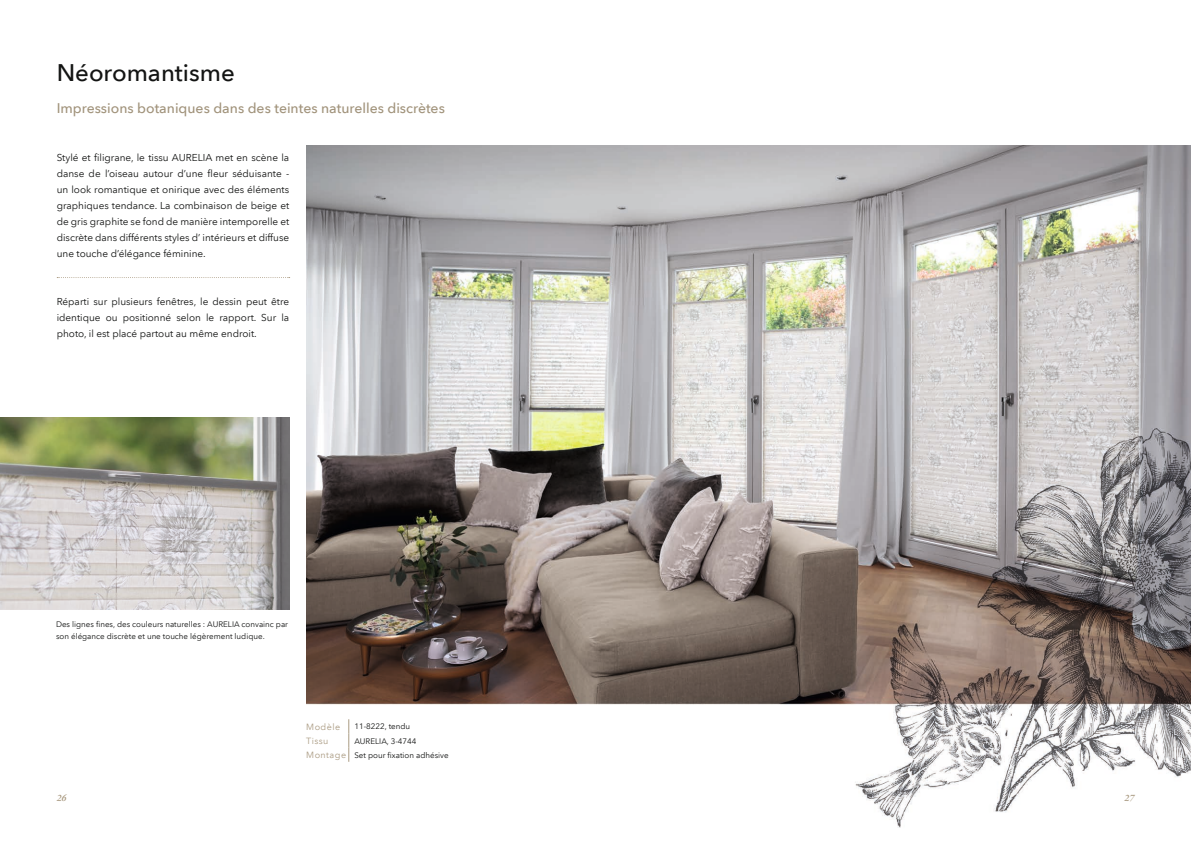
<style>
.page{position:relative;width:1191px;height:842px;background:#fff}
.page>*{position:absolute;margin:0;border:0;box-sizing:border-box;transform-origin:0 0}
.t1{font:500 24px "Avenir Next LT Com";color:#131413}
.t2{font:500 14px "Avenir Next LT Com";color:#a1937b}
.t3{font:10px/16px "Avenir Next LT Com";color:#131413;text-align:justify}
.t4{font:italic 600 10px "Garamond Premr Pro";color:#aa9b82}
.t5{font:9px "Avenir Next LT Com";letter-spacing:.05em;color:#aa9b82}
.t6{font:8px/12px "Avenir Next LT Com";color:#131413}
.s1{font-size:9px;color:#aa9b82}
</style>
<div class="page">
<img style="left:0;top:417px;width:290px;height:192px">
<img style="left:306px;top:145px;width:885px;height:683px">
<svg style="left:57px;top:277px;width:233px;height:1px"></svg>
<svg style="left:348px;top:719px;width:1px;height:43px"></svg>
<h1 class="t1" style="left:57px;top:58px;width:180px">Néoromantisme</h1>
<h2 class="t2" style="left:57px;top:100px;width:390px">Impressions botaniques dans des teintes naturelles discrètes</h2>
<p class="t3" style="left:57px;top:150px;width:234px">Stylé et filigrane, le tissu AURELIA met en scène la danse de l’oiseau autour d’une fleur séduisante - un look romantique et onirique avec des éléments graphiques tendance. La combinaison de beige et de gris graphite se fond de manière intemporelle et discrète dans différents styles d’ intérieurs et diffuse une touche d’élégance féminine.</p>
<p class="t3" style="left:57px;top:294px;width:234px">Réparti sur plusieurs fenêtres, le dessin peut être identique ou positionné selon le rapport. Sur la photo, il est placé partout au même endroit.</p>
<p class="t6" style="left:56px;top:619px;width:234px">Des lignes fines, des couleurs naturelles : AURELIA convainc par son élégance discrète et une touche légèrement ludique.</p>
<p class="t5" style="left:306px;top:721px;width:36px">Modèle</p>
<p class="t6" style="left:354px;top:721px;width:57px">11-8222, tendu</p>
<p class="t5" style="left:306px;top:735px;width:24px">Tissu</p>
<p class="t6" style="left:306px;top:734px;width:144px;line-height:14.2px;text-indent:48px">AURELIA, 3-4744<br><span class="s1">Montage</span> Set pour fixation adhésive</p>
<p class="t4" style="left:57px;top:792px;width:11px">26</p>
<p class="t4" style="left:1124px;top:792px;width:11px">27</p>
</div>
